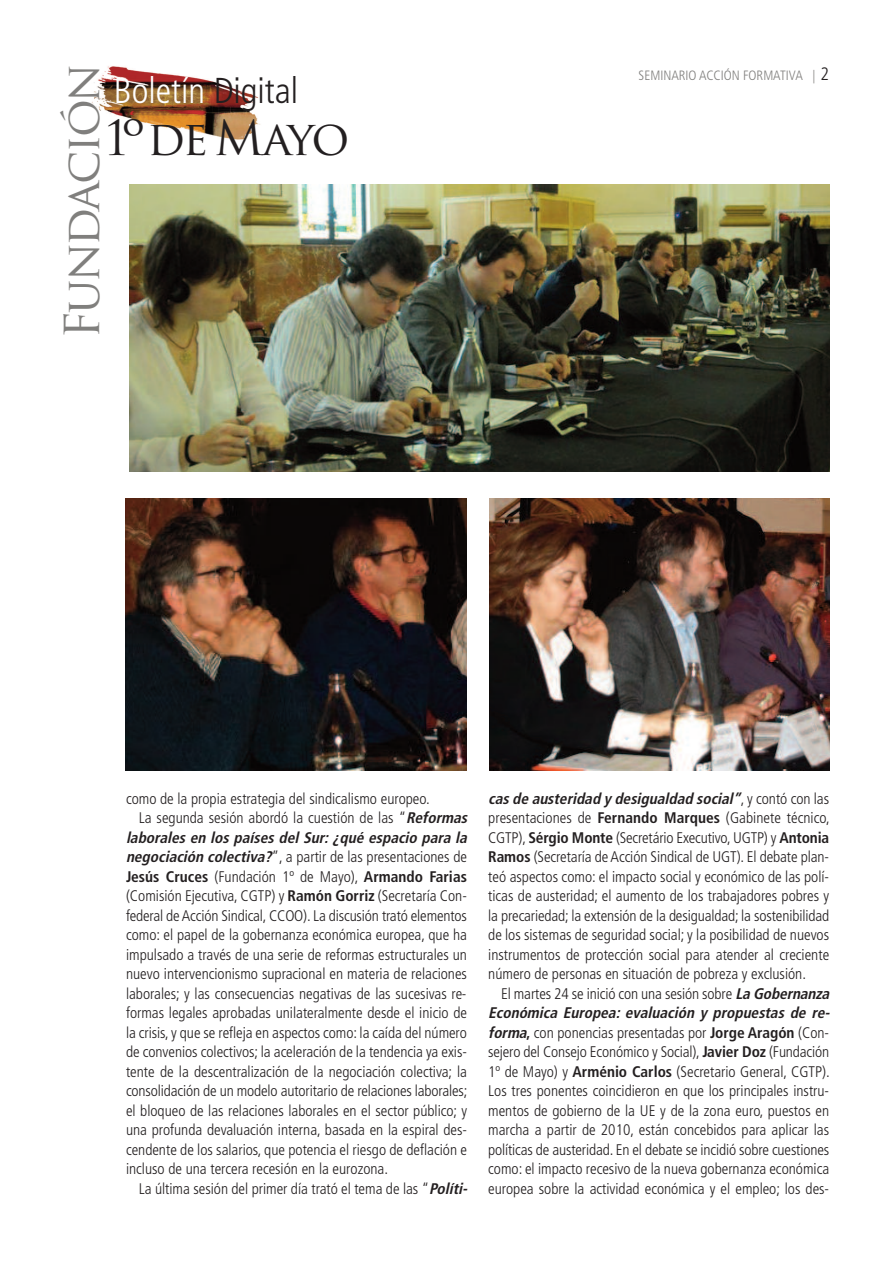
<style>
.page{position:relative;width:893px;height:1263px;background:#fff}
.page>*{position:absolute;margin:0;border:0;box-sizing:border-box;transform-origin:0 0}
.t1{font:47.1px "Trajan Pro";letter-spacing:-.06em;color:#807f7d}
.t2{font:47.1px "Trajan Pro";letter-spacing:-.06em;color:#231f20}
.t3{font:300 condensed 36px "Frutiger";color:#fff}
.t4{font:300 condensed 15.3px/19.5px "Frutiger";color:#231f20;text-align:justify}
.t5{font:italic 700 condensed 15.3px "Frutiger";color:#231f20}
.t6{font:700 condensed 15.3px "Frutiger";color:#231f20}
.t7{font:300 condensed 13.5px "Frutiger";color:#807f7d}
.s1{color:#231f20}
.s2{font-size:18px;color:#231f20}
.s3{font-weight:700;font-style:italic}
.s4{font-weight:300}
.s5{font-weight:700}
</style>
<div class="page">
<img style="left:91px;top:66px;width:170px;height:74px">
<img style="left:489px;top:498px;width:340px;height:272px">
<img style="left:126px;top:498px;width:340px;height:272px">
<img style="left:129px;top:185px;width:700px;height:287px">
<h1 class="t1" style="left:64px;top:339px;width:277px;rotate:-90deg">Fundación</h1>
<h2 class="t3" style="left:114px;top:76px;width:186px">Boletín <span class="s1">Digital</span></h2>
<h1 class="t2" style="left:103px;top:120px;width:248px">1ºde Mayo</h1>
<p class="t7" style="left:639px;top:69px;width:192px">SEMINARIO ACCIÓN FORMATIVA | <span class="s2">2</span></p>
<p class="t4" style="left:126px;top:790px;width:305px">como de la propia estrategia del sindicalismo europeo.</p>
<p class="t4" style="left:139px;top:809px;width:333px">La segunda sesión abordó la cuestión de las “<span class="s3">Reformas</span></p>
<p class="t5" style="left:126px;top:831px;width:346px">laborales en los países del Sur: ¿qué espacio para la</p>
<p class="t4" style="left:126px;top:848px;width:342px"><span class="s3">negociacióncolectiva?</span>”, a partir de las presentaciones de</p>
<p class="t6" style="left:126px;top:870px;width:342px">Jesús Cruces <span class="s4">(Fundación 1º de Mayo),</span> Armando Farias</p>
<p class="t4" style="left:126px;top:887px;width:342px">(Comisión Ejecutiva, CGTP) y <span class="s5">Ramón Gorriz</span> (Secretaría Con-</p>
<p class="t4" style="left:126px;top:907px;width:342px">federal de Acción Sindical, CCOO). La discusión trató elementos</p>
<p class="t4" style="left:126px;top:926px;width:342px">como: el papel de la gobernanza económica europea, que ha</p>
<p class="t4" style="left:126px;top:946px;width:342px">impulsado a través de una serie de reformas estructurales un</p>
<p class="t4" style="left:126px;top:965px;width:342px">nuevo intervencionismo supracional en materia de relaciones</p>
<p class="t4" style="left:126px;top:985px;width:342px">laborales; y las consecuencias negativas de las sucesivas re-</p>
<p class="t4" style="left:126px;top:1004px;width:342px">formas legales aprobadas unilateralmente desde el inicio de</p>
<p class="t4" style="left:126px;top:1024px;width:342px">la crisis, y que se refleja en aspectos como: la caída del número</p>
<p class="t4" style="left:126px;top:1043px;width:342px">de convenios colectivos; la aceleración de la tendencia ya exis-</p>
<p class="t4" style="left:126px;top:1063px;width:342px">tente de la descentralización de la negociación colectiva; la</p>
<p class="t4" style="left:126px;top:1082px;width:343px">consolidación de un modelo autoritario de relaciones laborales;</p>
<p class="t4" style="left:126px;top:1102px;width:342px">el bloqueo de las relaciones laborales en el sector público; y</p>
<p class="t4" style="left:126px;top:1121px;width:342px">una profunda devaluación interna, basada en la espiral des-</p>
<p class="t4" style="left:126px;top:1141px;width:342px">cendente de los salarios, que potencia el riesgo de deflación e</p>
<p class="t4" style="left:126px;top:1160px;width:264px">incluso de una tercera recesión en la eurozona.</p>
<p class="t4" style="left:139px;top:1180px;width:333px">La última sesión del primer día trató el tema de las “<span class="s3">Políti-</span></p>
<p class="t4" style="left:488px;top:790px;width:343px"><span class="s3">cas de austeridad y desigualdad social”</span>, y c o n t ó c o n l a s presentaciones de <span class="s5">Fernando Marques</span> (Gabinete técnico, CGTP), <span class="s5">Sérgio Monte</span> (Secretário Executivo, UGTP) y <span class="s5">Antonia Ramos</span> (Secretaría de Acción Sindical de UGT). El debate plan&shy;teó aspectos como: el impacto social y económico de las polí&shy;ticas de austeridad; el aumento de los trabajadores pobres y la precariedad; la extensión de la desigualdad; la sostenibilidad de los sistemas de seguridad social; y la posibilidad de nuevos instrumentos de protección social para atender al creciente número de personas en situación de pobreza y exclusión.</p>
<p class="t4" style="left:488px;top:985px;width:346px;text-align:left;text-indent:13px">El martes 24 se inició con una sesión sobre <span class="s3">LaGobernanza Económica Europea: evaluación y propuestas de re&shy;forma</span><span class="s5">,</span> con ponencias presentadas por <span class="s5">Jorge Aragón</span> (Con&shy;sejero del Consejo Económico y Social), <span class="s5">Javier Doz</span> (Fundación 1º de Mayo) y <span class="s5">Arménio Carlos</span> (Secretario General, CGTP).<br>Los tres ponentes coincidieron en que los principales instru&shy;mentos de gobierno de la UE y de la zona euro, puestos en marcha a partir de 2010, están concebidos para aplicar las políticas de austeridad. En el debate se incidió sobre cuestiones como: el impacto recesivo de la nueva gobernanza económica europea sobre la actividad económica y el empleo; los des-</p>
</div>
